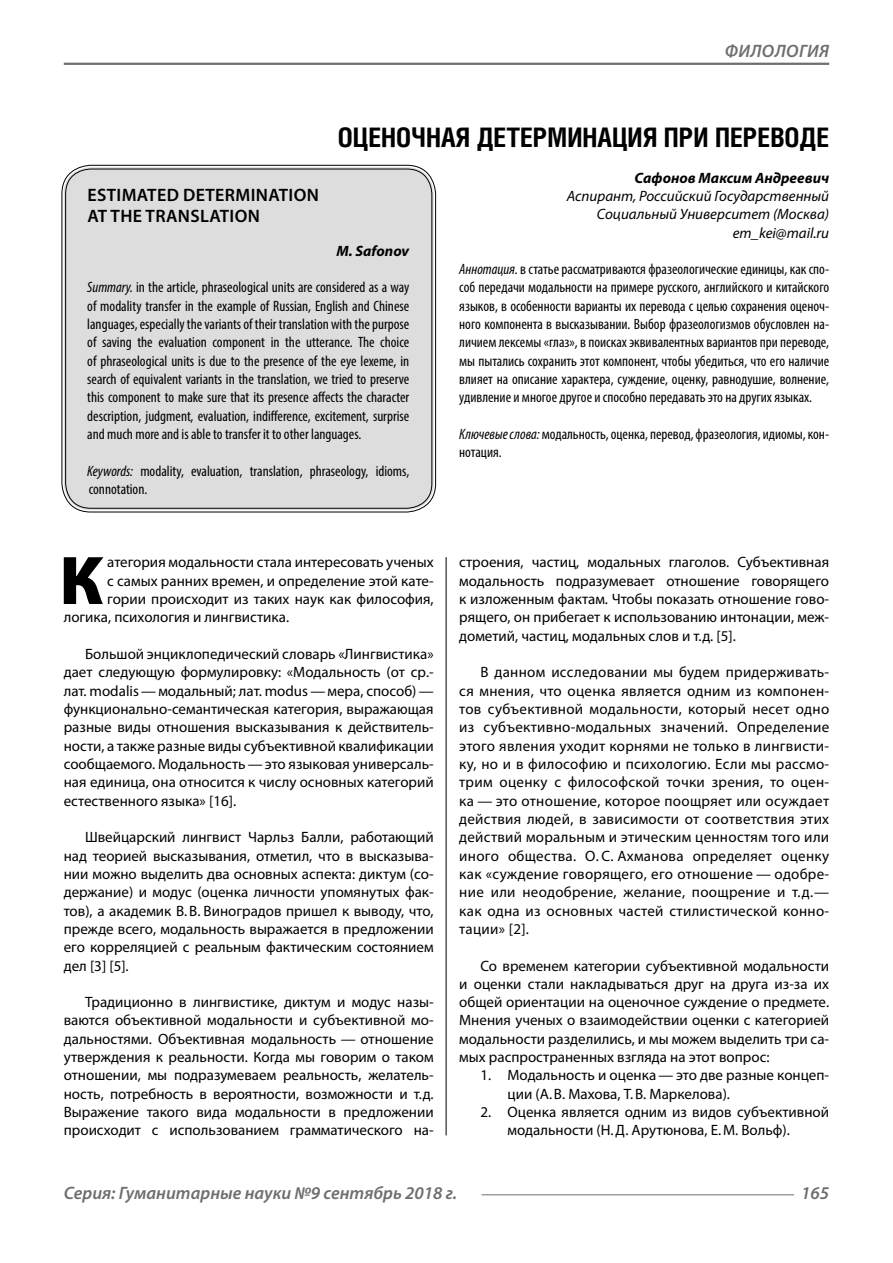
<style>
.page{position:relative;width:893px;height:1263px;background:#fff}
.page>*{position:absolute;margin:0;border:0;box-sizing:border-box;transform-origin:0 0}
.Bukvica{font:900 69.3px "Myriad Pro";color:#000}
.Header{font:700 27px "Helios Cond";color:#000}
.t1{font:italic 600 18px "Myriad Pro";color:#6e6e6e}
.Header-eng{font:600 18px/21.6px "Myriad Pro";letter-spacing:.02em;color:#000}
.Normal{font:15px/18.3px "Myriad Pro";color:#000;text-align:justify}
.Annotation-eng{font:condensed 15px/18.3px "Myriad Pro";color:#000;text-align:justify}
.Annotation-rus{font:condensed 15px/18.3px "Myriad Pro";color:#000;text-align:justify}
.Bukvica-2{font:15px "Myriad Pro";color:#000}
.Author-doc{font:italic 15px/18.3px "Myriad Pro";color:#000;text-align:right}
.Author{font:italic 700 15px "Myriad Pro";color:#000}
.Author-email{font:italic 15px "Myriad Pro";color:#000}
.Author-eng{font:italic 700 15px "Myriad Pro";color:#000}
.s1{font-style:italic}
</style>
<div class="page">
<hr style="left:64px;top:63px;width:765px;height:2px;background:#6e6e6e">
<hr style="left:482px;top:1194px;width:312px;height:1px;background:#6e6e6e">
<div style="left:64px;top:167px;width:370px;height:343px;background:#ddd;border-radius:27px"></div>
<div style="left:65px;top:169px;width:367px;height:340px;border:1px solid #000;border-radius:25px"></div>
<hr style="left:446px;top:557px;width:1px;height:578px;background:#000">
<p class="t1" style="left:725px;top:39px;width:106px">ФИЛОЛОГИЯ</p>
<p class="Header" style="left:338px;top:121px;width:493px">ОЦЕНОЧНАЯ ДЕТЕРМИНАЦИЯ ПРИ ПЕРЕВОДЕ</p>
<p class="Author" style="left:635px;top:168px;width:196px">Сафонов Максим Андреевич</p>
<p class="Author-doc" style="left:567px;top:186px;width:264px">Аспирант, Российский Государственный<br>Социальный Университет (Москва)</p>
<p class="Author-email" style="left:733px;top:223px;width:98px">em_kei@mail.ru</p>
<p class="Annotation-rus" style="left:459px;top:260px;width:371px"><span class="s1">Аннотация.</span> в статье рассматриваются фразеологические единицы, как спо&shy;соб передачи модальности на примере русского, английского и китайского языков, в особенности варианты их перевода с целью сохранения оценоч&shy;ного компонента в высказывании. Выбор фразеологизмов обусловлен на&shy;личием лексемы «глаз», в поисках эквивалентных вариантов при переводе, мы пытались сохранить этот компонент, чтобы убедиться, что его наличие влияет на описание характера, суждение, оценку, равнодушие, волнение, удивление и многое другое и способно передавать это на других языках.</p>
<p class="Annotation-rus" style="left:459px;top:425px;width:371px"><span class="s1">Ключевые слова:</span> модальность, оценка, перевод, фразеология, идиомы, кон&shy;нотация.</p>
<p class="Header-eng" style="left:87px;top:184px;width:233px">ESTIMATED DETERMINATION<br>AT THE TRANSLATION</p>
<p class="Author-eng" style="left:336px;top:241px;width:74px">M. Safonov</p>
<p class="Annotation-eng" style="left:87px;top:278px;width:324px"><span class="s1">Summary.</span> in the article, phraseological units are considered as a way of modality transfer in the example of Russian, English and Chinese languages, especially the variants of their translation with the purpose of saving the evaluation component in the utterance. The choice of phraseological units is due to the presence of the eye lexeme, in search of equivalent variants in the translation, we tried to preserve this component to make sure that its presence affects the character description, judgment, evaluation, indifference, excitement, surprise and much more and is able to transfer it to other languages.</p>
<p class="Annotation-eng" style="left:87px;top:461px;width:323px"><span class="s1">Keywords:</span> modality, evaluation, translation, phraseology, idioms, connotation.</p>
<p class="Bukvica" style="left:59px;top:534px;width:45px">К</p>
<p class="Bukvica-2" style="left:107px;top:553px;width:328px">атегория модальности стала интересовать ученых</p>
<p class="Bukvica-2" style="left:107px;top:571px;width:328px">с самых ранних времен, и определение этой кате-</p>
<p class="Bukvica-2" style="left:107px;top:590px;width:328px">гории происходит из таких наук как философия,</p>
<p class="Bukvica-2" style="left:64px;top:608px;width:227px">логика, психология и лингвистика.</p>
<p class="Normal" style="left:64px;top:644px;width:371px;text-indent:21px">Большой энциклопедический словарь «Лингвистика» дает следующую формулировку: «Модальность (от ср.- лат. modalis—модальный; лат. modus—мера, способ)— функционально-семантическая категория, выражающая разные виды отношения высказывания к действитель&shy;ности, а также разные виды субъективной квалификации сообщаемого. Модальность—это языковая универсаль&shy;ная единица, она относится к числу основных категорий естественного языка» [16].</p>
<p class="Normal" style="left:64px;top:828px;width:371px;text-indent:21px">Швейцарский лингвист Чарльз Балли, работающий над теорией высказывания, отметил, что в высказыва&shy;нии можно выделить два основных аспекта: диктум (со&shy;держание) и модус (оценка личности упомянутых фак&shy;тов), а академик В.В. Виноградов пришел к выводу, что, прежде всего, модальность выражается в предложении его корреляцией с реальным фактическим состоянием дел [3] [5].</p>
<p class="Normal" style="left:64px;top:993px;width:371px;text-indent:21px">Традиционно в лингвистике, диктум и модус назы&shy;ваются объективной модальности и субъективной мо&shy;дальностями. Объективная модальность — отношение утверждения к реальности. Когда мы говорим о таком отношении, мы подразумеваем реальность, желатель&shy;ность, потребность в вероятности, возможности и т.д.<br>Выражение такого вида модальности в предложении происходит с использованием грамматического на-</p>
<p class="Normal" style="left:459px;top:553px;width:371px">строения, частиц, модальных глаголов. Субъективная модальность подразумевает отношение говорящего к изложенным фактам. Чтобы показать отношение гово&shy;рящего, он прибегает к использованию интонации, меж&shy;дометий, частиц, модальных слов и т.д. [5].</p>
<p class="Normal" style="left:459px;top:663px;width:371px;text-indent:21px">В данном исследовании мы будем придерживать&shy;ся мнения, что оценка является одним из компонен&shy;тов субъективной модальности, который несет одно из субъективно-модальных значений. Определение этого явления уходит корнями не только в лингвисти&shy;ку, но и в философию и психологию. Если мы рассмо&shy;трим оценку с философской точки зрения, то оцен&shy;ка — это отношение, которое поощряет или осуждает действия людей, в зависимости от соответствия этих действий моральным и этическим ценностям того или иного общества. О. С. Ахманова определяет оценку как «суждение говорящего, его отношение — одобре&shy;ние или неодобрение, желание, поощрение и т.д.— как одна из основных частей стилистической конно&shy;тации» [2].</p>
<p class="Normal" style="left:459px;top:956px;width:371px;text-indent:21px">Со временем категории субъективной модальности и оценки стали накладываться друг на друга из-за их общей ориентации на оценочное суждение о предмете.<br>Мнения ученых о взаимодействии оценки с категорией модальности разделились, и мы можем выделить три са&shy;мых распространенных взгляда на этот вопрос:</p>
<p class="Normal" style="left:507px;top:1066px;width:323px;text-indent:-27px">1. Модальность и оценка — это две разные концеп&shy;ции (А.В. Махова, Т.В. Маркелова).</p>
<p class="Normal" style="left:507px;top:1103px;width:323px;text-indent:-27px">2. Оценка является одним из видов субъективной модальности (Н.Д. Арутюнова, Е.М. Вольф).</p>
<p class="t1" style="left:64px;top:1182px;width:395px">Серия: Гуманитарные науки №9 сентябрь 2018 г.</p>
<p class="t1" style="left:801px;top:1182px;width:30px">165</p>
</div>
